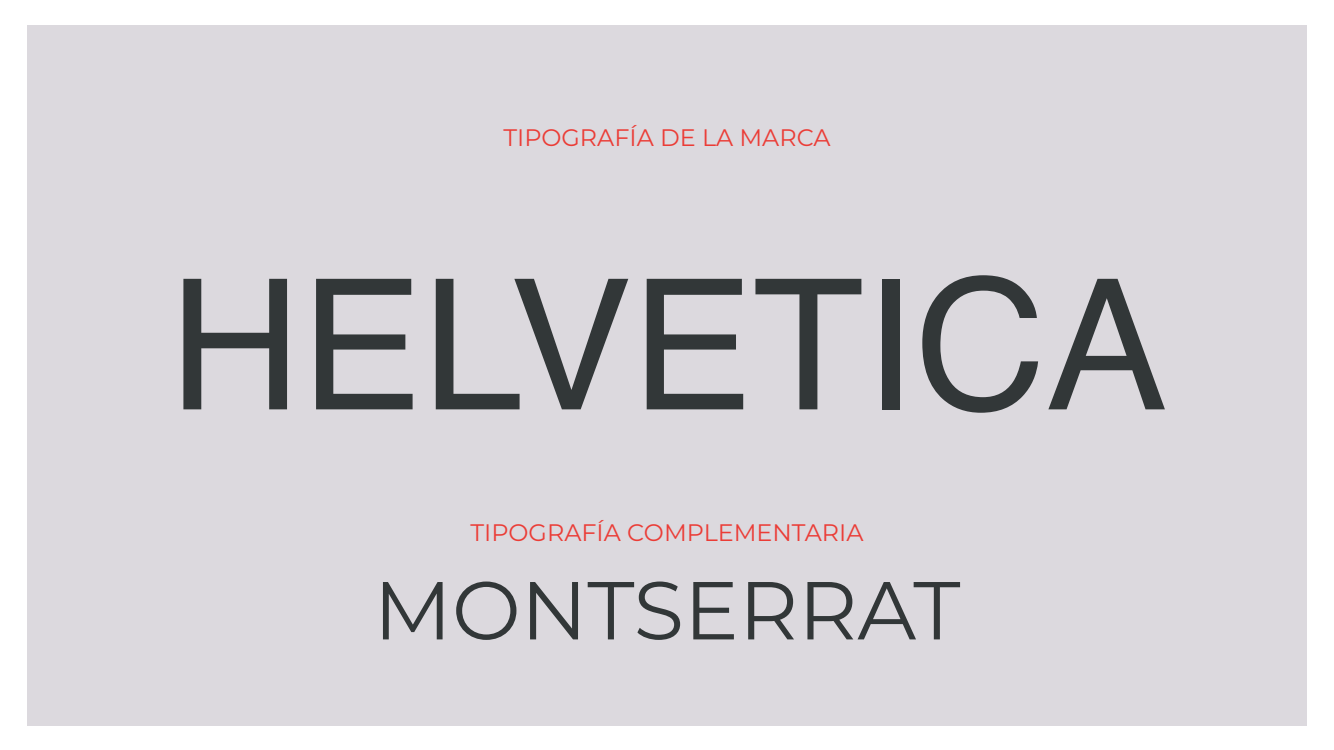
<style>
.page{position:relative;width:1334px;height:750px;background:#fff}
.page>*{position:absolute;margin:0;border:0;box-sizing:border-box;transform-origin:0 0}
.t1{font:182px "Helvetica";color:#323738}
.t2{font:82px "Montserrat";color:#323738}
.t3{font:23.9px "Montserrat";color:#eb3c36}
</style>
<div class="page">
<div style="left:27px;top:25px;width:1280px;height:700px;background:#dcd9de"></div>
<p class="t3" style="left:503px;top:121px;width:329px">TIPOGRAFÍA DE LA MARCA</p>
<h1 class="t1" style="left:169px;top:205px;width:1000px">HELVETICA</h1>
<p class="t3" style="left:471px;top:516px;width:395px">TIPOGRAFÍA COMPLEMENTARIA</p>
<h2 class="t2" style="left:374px;top:554px;width:588px">MONTSERRAT</h2>
</div>
